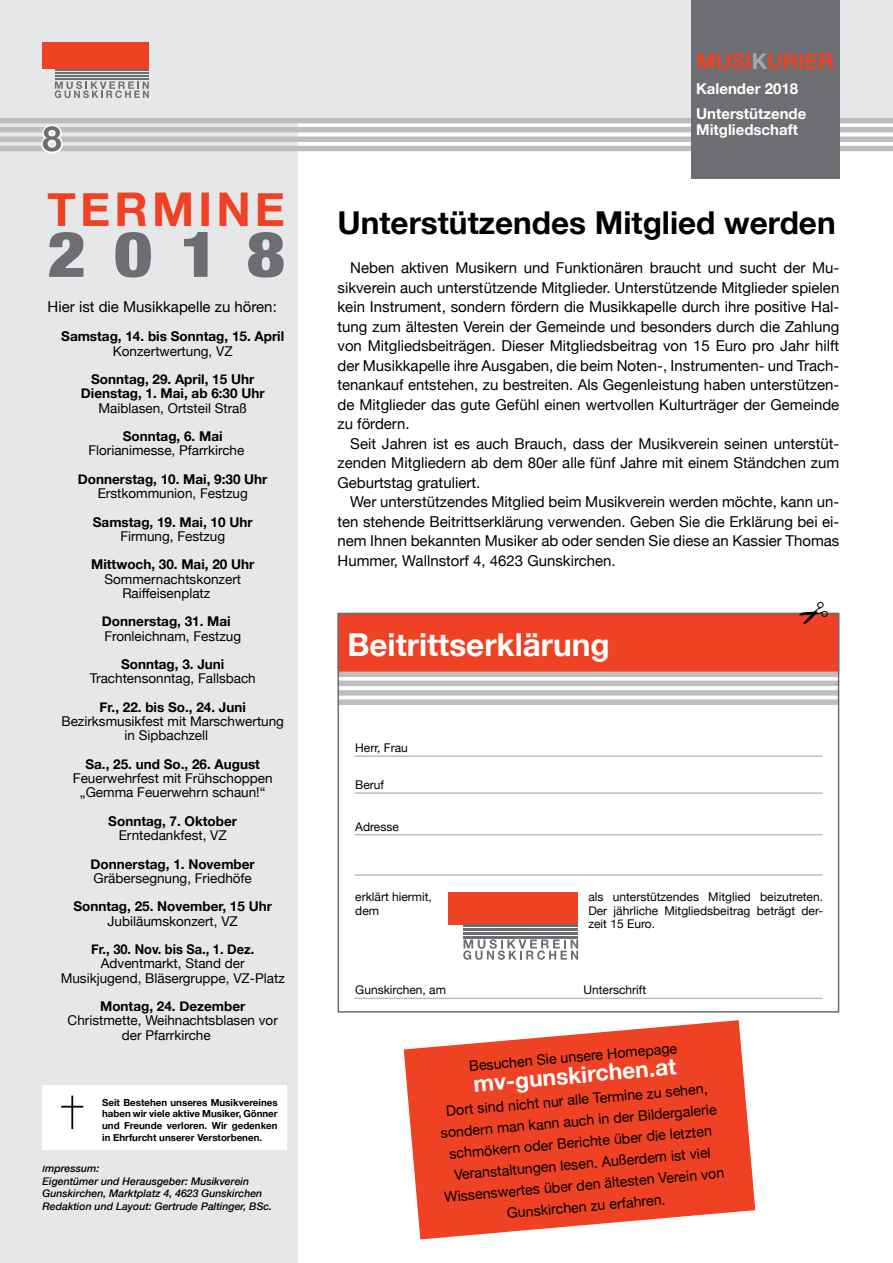
<style>
.page{position:relative;width:893px;height:1263px;background:#fff}
.page>*{position:absolute;margin:0;border:0;box-sizing:border-box;transform-origin:0 0}
.t1{font:900 condensed 63.3px "Helvetica Neue";color:#6d6e71;scale:1.17 1}
.t2{font:700 46.5px "Helvetica Neue";letter-spacing:.09em;color:#ef4123}
.t3{font:700 34.5px "Helvetica Neue";color:#6d6e71}
.t4{font:700 31.5px "Helvetica Neue";color:#000}
.t5{font:700 31.5px "Helvetica Neue";color:#fff}
.t6{font:700 22.8px "Helvetica Neue";color:#fff}
.t7{font:700 21.45px "Helvetica Neue";color:#ef4123}
.t8{font:15px/19.5px "Helvetica Neue";color:#000;text-align:justify}
.t9{font:700 15px/25px "Helvetica Neue";color:#fff}
.t10{font:14.25px/21.5px "Helvetica Neue";color:#000;text-align:center}
.t11{font:13.5px/14.2px "Helvetica Neue";color:#000}
.t12{font:700 13.5px/14.2px "Helvetica Neue";color:#000;text-align:center}
.t13{font:700 13.5px "Helvetica Neue";color:#000;scale:.95 1}
.t14{font:12px/13.5px "Helvetica Neue";color:#000}
.t15{font:italic 500 10.5px/12.6px "Helvetica Neue";color:#000}
.t16{font:700 9.75px/11.7px "Helvetica Neue";color:#000;text-align:justify}
.s1{font-size:9px}
.s2{color:#a7a9ac}
</style>
<div class="page">
<div style="left:0;top:0;width:298px;height:1263px;background:#e6e7e8"></div>
<div style="left:0;top:0;width:893px;height:118px;background:#e6e7e8"></div>
<div style="left:0;top:146px;width:893px;height:5px;background:#bcbec0"></div>
<div style="left:0;top:137px;width:893px;height:5px;background:#bcbec0"></div>
<div style="left:0;top:127px;width:893px;height:5px;background:#bcbec0"></div>
<div style="left:0;top:118px;width:893px;height:5px;background:#bcbec0"></div>
<div style="left:43px;top:43px;width:106px;height:26px;background:#ef4123"></div>
<svg style="left:55px;top:81px;width:94px;height:17px"></svg>
<hr style="left:55px;top:69px;width:94px;height:2px;background:#6d6e71">
<hr style="left:55px;top:72px;width:94px;height:2px;background:#6d6e71">
<hr style="left:55px;top:75px;width:94px;height:2px;background:#6d6e71">
<hr style="left:55px;top:78px;width:94px;height:2px;background:#6d6e71">
<svg style="left:39px;top:123px;width:27px;height:30px"></svg>
<div style="left:691px;top:0;width:149px;height:179px;background:#6d6e71"></div>
<div style="left:338px;top:613px;width:501px;height:59px;background:#ef4123"></div>
<div style="left:338px;top:699px;width:501px;height:6px;background:#bcbec0"></div>
<div style="left:338px;top:690px;width:501px;height:6px;background:#bcbec0"></div>
<div style="left:338px;top:681px;width:501px;height:5px;background:#bcbec0"></div>
<div style="left:338px;top:671px;width:501px;height:6px;background:#bcbec0"></div>
<div style="left:338px;top:613px;width:501px;height:400px;border:2px solid #6d6e71"></div>
<hr style="left:355px;top:755px;width:467px;height:2px;background:#bcbec0">
<hr style="left:355px;top:792px;width:467px;height:2px;background:#bcbec0">
<hr style="left:355px;top:834px;width:467px;height:1px;background:#bcbec0">
<hr style="left:355px;top:874px;width:467px;height:2px;background:#bcbec0">
<hr style="left:355px;top:997px;width:467px;height:2px;background:#bcbec0">
<div style="left:448px;top:892px;width:130px;height:32px;background:#ef4123"></div>
<svg style="left:463px;top:939px;width:115px;height:21px"></svg>
<hr style="left:463px;top:924px;width:115px;height:3px;background:#6d6e71">
<hr style="left:463px;top:928px;width:115px;height:2px;background:#6d6e71">
<hr style="left:463px;top:932px;width:115px;height:2px;background:#6d6e71">
<hr style="left:463px;top:936px;width:115px;height:2px;background:#6d6e71">
<div style="left:42px;top:1085px;width:245px;height:65px;background:#fff"></div>
<hr style="left:71px;top:1095px;width:2px;height:34px;background:#000">
<svg style="left:61px;top:1106px;width:22px;height:1px"></svg>
<svg style="left:403px;top:1020px;width:353px;height:220px"></svg>
<svg style="left:797px;top:612px;width:32px;height:4px"></svg>
<h3 class="t3" style="left:43px;top:112px;width:21px">8</h3>
<h2 class="t2" style="left:48px;top:173px;width:239px">TERMINE</h2>
<h1 class="t1" style="left:48px;top:202px;width:204px">2018</h1>
<p class="t8" style="left:48px;top:298px;width:231px">Hier ist die Musikkapelle zu hören:</p>
<p class="t12" style="left:61px;top:330px;width:225px">Samstag, 14. bis Sonntag, 15. April</p>
<p class="t11" style="left:113px;top:344px;width:121px">Konzertwertung, VZ</p>
<p class="t12" style="left:81px;top:372px;width:185px">Sonntag, 29. April, 15 Uhr<br>Dienstag, 1. Mai, ab 6:30 Uhr</p>
<p class="t11" style="left:98px;top:401px;width:150px">Maiblasen, Ortsteil Straß</p>
<p class="t12" style="left:123px;top:429px;width:101px">Sonntag, 6. Mai</p>
<p class="t11" style="left:88px;top:444px;width:158px">Florianimesse, Pfarrkirche</p>
<p class="t12" style="left:78px;top:472px;width:191px">Donnerstag, 10. Mai, 9:30 Uhr</p>
<p class="t11" style="left:98px;top:487px;width:152px">Erstkommunion, Festzug</p>
<p class="t12" style="left:93px;top:515px;width:161px">Samstag, 19. Mai, 10 Uhr</p>
<p class="t11" style="left:120px;top:530px;width:106px">Firmung, Festzug</p>
<p class="t12" style="left:91px;top:558px;width:165px">Mittwoch, 30. Mai, 20 Uhr</p>
<p class="t11" style="left:122px;top:572px;width:120px;text-indent:-18px">Sommernachtskonzert<br>Raiffeisenplatz</p>
<p class="t12" style="left:102px;top:615px;width:130px">Donnerstag, 31. Mai</p>
<p class="t11" style="left:104px;top:629px;width:138px">Fronleichnam, Festzug</p>
<p class="t12" style="left:121px;top:657px;width:105px">Sonntag, 3. Juni</p>
<p class="t11" style="left:90px;top:672px;width:168px">Trachtensonntag, Fallsbach</p>
<p class="t12" style="left:100px;top:700px;width:148px">Fr., 22. bis So., 24. Juni</p>
<p class="t11" style="left:124px;top:715px;width:161px;text-indent:-63px">Bezirksmusikfest mit Marschwertung in Sipbachzell</p>
<p class="t12" style="left:85px;top:757px;width:176px">Sa., 25. und So., 26. August</p>
<p class="t11" style="left:73px;top:772px;width:201px;text-align:center">Feuerwehrfest mit Frühschoppen „Gemma Feuerwehrn schaun!“</p>
<p class="t12" style="left:108px;top:814px;width:130px">Sonntag, 7. Oktober</p>
<p class="t11" style="left:119px;top:829px;width:110px">Erntedankfest, VZ</p>
<p class="t12" style="left:91px;top:857px;width:166px">Donnerstag, 1. November</p>
<p class="t11" style="left:94px;top:872px;width:160px">Gräbersegnung, Friedhöfe</p>
<p class="t12" style="left:73px;top:900px;width:200px">Sonntag, 25. November, 15 Uhr</p>
<p class="t11" style="left:108px;top:914px;width:132px">Jubiläumskonzert, VZ</p>
<p class="t13" style="left:91px;top:939px;width:173px">Fr., 30. Nov. bis Sa., 1. Dez.</p>
<p class="t11" style="left:61px;top:957px;width:226px;text-align:center">Adventmarkt, Stand der<br>Musikjugend, Bläsergruppe, VZ-Platz</p>
<p class="t12" style="left:100px;top:999px;width:147px">Montag, 24. Dezember</p>
<p class="t11" style="left:122px;top:1014px;width:157px;text-indent:-54px">Christmette, Weihnachtsblasen vor der Pfarrkirche</p>
<p class="t16" style="left:102px;top:1096px;width:177px">Seit Bestehen unseres Musikvereines haben wir viele aktive Musiker, Gönner und Freunde verloren. Wir gedenken in Ehrfurcht unserer Verstorbenen.</p>
<p class="t15" style="left:43px;top:1161px;width:231px"><span class="s1">I</span>mpressum:<br>Eigentümer und Herausgeber: Musikverein Gunskirchen, Marktplatz 4, 4623 Gunskirchen Redaktion und Layout: Gertrude Paltinger, BSc.</p>
<h3 class="t7" style="left:696px;top:44px;width:140px">MUSI<span class="s2">K</span>URIER</h3>
<p class="t9" style="left:696px;top:76px;width:112px">Kalender 2018<br>Unterstützende</p>
<p class="t9" style="left:696px;top:118px;width:103px">Mitgliedschaft</p>
<h3 class="t4" style="left:338px;top:198px;width:500px">Unterstützendes Mitglied werden</h3>
<p class="t8" style="left:338px;top:259px;width:503px;text-indent:13px">Neben aktiven Musikern und Funktionären braucht und sucht der Mu&shy;sikverein auch unterstützende Mitglieder. Unterstützende Mitglieder spielen kein Instrument, sondern fördern die Musikkapelle durch ihre positive Hal&shy;tung zum ältesten Verein der Gemeinde und besonders durch die Zahlung von Mitgliedsbeiträgen. Dieser Mitgliedsbeitrag von 15 Euro pro Jahr hilft der Musikkapelle ihre Ausgaben, die beim Noten-, Instrumenten- und Trach&shy;tenankauf entstehen, zu bestreiten. Als Gegenleistung haben unterstützen&shy;de Mitglieder das gute Gefühl einen wertvollen Kulturträger der Gemeinde zu fördern.</p>
<p class="t8" style="left:338px;top:434px;width:503px;text-indent:13px">Seit Jahren ist es auch Brauch, dass der Musikverein seinen unterstüt&shy;zenden Mitgliedern ab dem 80er alle fünf Jahre mit einem Ständchen zum Geburtstag gratuliert.</p>
<p class="t8" style="left:338px;top:493px;width:503px;text-indent:13px">Wer unterstützendes Mitglied beim Musikverein werden möchte, kann un&shy;ten stehende Beitrittserklärung verwenden. Geben Sie die Erklärung bei ei&shy;nem Ihnen bekannten Musiker ab oder senden Sie diese an Kassier Thomas Hummer, Wallnstorf 4, 4623 Gunskirchen.</p>
<h3 class="t5" style="left:347px;top:620px;width:264px">Beitrittserklärung</h3>
<p class="t14" style="left:355px;top:742px;width:54px">Herr, Frau</p>
<p class="t14" style="left:355px;top:779px;width:30px">Beruf</p>
<p class="t14" style="left:355px;top:820px;width:45px">Adresse</p>
<p class="t14" style="left:355px;top:891px;width:78px">erklärt hiermit, dem</p>
<p class="t14" style="left:588px;top:891px;width:236px;text-align:justify">als unterstützendes Mitglied beizutreten.<br>Der jährliche Mitgliedsbeitrag beträgt der&shy;zeit 15 Euro.</p>
<p class="t14" style="left:355px;top:984px;width:92px">Gunskirchen, am</p>
<p class="t14" style="left:583px;top:984px;width:64px">Unterschrift</p>
<p class="t10" style="left:468px;top:1056px;width:210px;rotate:-5deg">Besuchen Sie unsere Homepage</p>
<h3 class="t6" style="left:472px;top:1066px;width:205px;rotate:-5deg">mv-gunskirchen.at</h3>
<p class="t10" style="left:436px;top:1102px;width:282px;rotate:-5deg">Dort sind nicht nur alle Termine zu sehen, sondern man kann auch in der Bildergalerie schmökern oder Berichte über die letzten Veranstaltungen lesen. Außerdem ist viel Wissenswertes über den ältesten Verein von Gunskirchen zu erfahren.</p>
</div>
